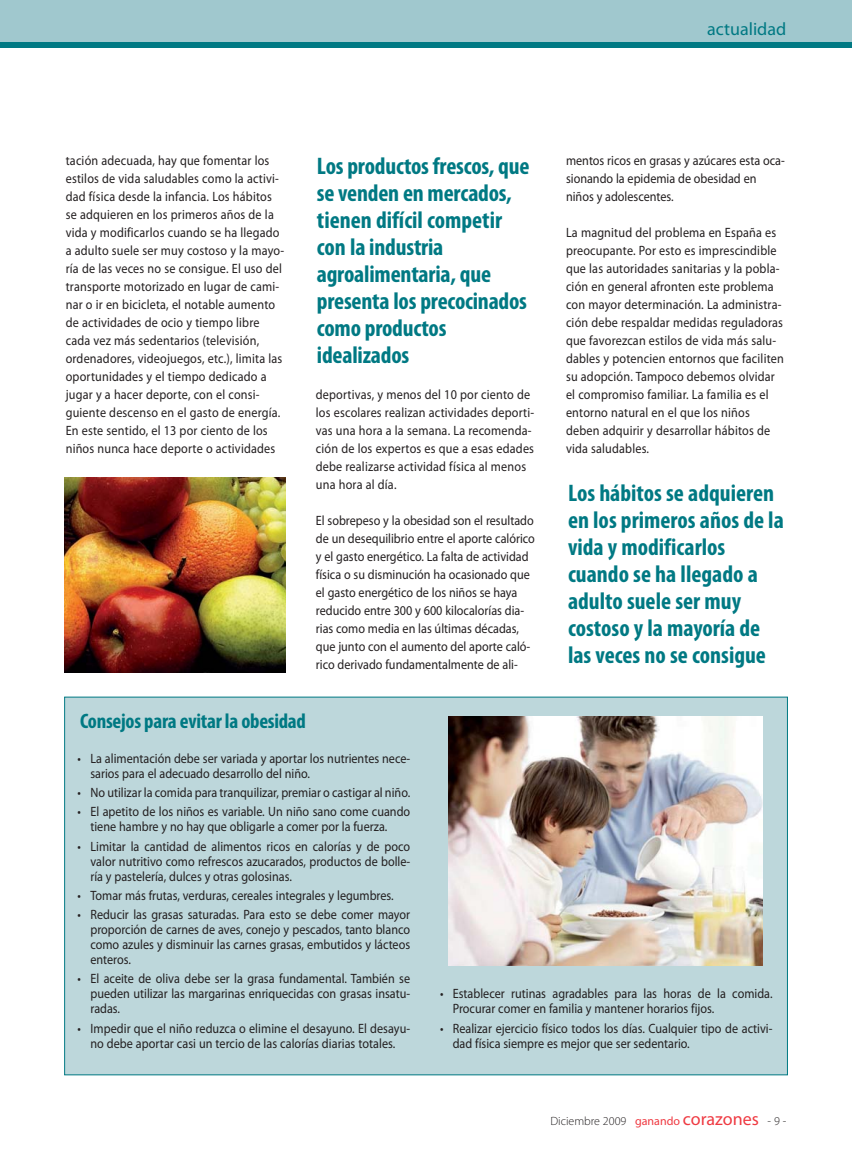
<style>
.page{position:relative;width:852px;height:1170px;background:#fff}
.page>*{position:absolute;margin:0;border:0;box-sizing:border-box;transform-origin:0 0}
.t1{font:700 condensed 24px/27px "Myriad Pro";color:#007983}
.t2{font:700 condensed 21px "Myriad Pro";letter-spacing:-.015em;color:#007983}
.t3{font:18px "Myriad Pro";color:#007983}
.t4{font:13.5px/18px "Myriad Pro";letter-spacing:.005em;color:#231f20;scale:.9 1}
.t5{font:300 12px "Myriad Pro";color:#231f20}
.s1{font-weight:400;color:#ef3a42}
.s2{font-weight:400;font-size:18px;color:#ef3a42}
</style>
<div class="page">
<div style="left:0;top:0;width:851px;height:42px;background:#a0c8ce"></div>
<div style="left:0;top:42px;width:851px;height:6px;background:#007983"></div>
<div style="left:65px;top:697px;width:721px;height:377px;background:#bdd7db"></div>
<img style="left:448px;top:716px;width:314px;height:249px">
<img style="left:64px;top:477px;width:221px;height:195px">
<h3 class="t3" style="left:707px;top:23px;width:80px">actualidad</h3>
<p class="t4" style="left:66px;top:152px;width:244px">tación adecuada, hay que fomentar los estilos de vida saludables como la activi&shy;dad física desde la infancia. Los hábitos se adquieren en los primeros años de la vida y modificarlos cuando se ha llegado a adulto suele ser muy costoso y la mayo&shy;ría de las veces no se consigue. El uso del transporte motorizado en lugar de cami&shy;nar o ir en bicicleta, el notable aumento de actividades de ocio y tiempo libre cada vez más sedentarios (televisión, ordenadores, videojuegos, etc.), limita las oportunidades y el tiempo dedicado a jugar y a hacer deporte, con el consi&shy;guiente descenso en el gasto de energía.<br>En este sentido, el 13 por ciento de los niños nunca hace deporte o actividades</p>
<h1 class="t1" style="left:317px;top:154px;width:214px">Los productos frescos, que se venden en mercados, tienen difícil competir con la industria agroalimentaria, que presenta los precocinados como productos idealizados</h1>
<p class="t4" style="left:316px;top:386px;width:244px">deportivas, y menos del 10 por ciento de los escolares realizan actividades deporti&shy;vas una hora a la semana. La recomenda&shy;ción de los expertos es que a esas edades debe realizarse actividad física al menos una hora al día.</p>
<p class="t4" style="left:316px;top:512px;width:245px">El sobrepeso y la obesidad son el resultado de un desequilibrio entre el aporte calórico y el gasto energético. La falta de actividad física o su disminución ha ocasionado que el gasto energético de los niños se haya reducido entre 300 y 600 kilocalorías dia&shy;rias como media en las últimas décadas, que junto con el aumento del aporte caló&shy;rico derivado fundamentalmente de ali-</p>
<p class="t4" style="left:565px;top:152px;width:244px">mentos ricos en grasas y azúcares esta oca&shy;sionando la epidemia de obesidad en niños y adolescentes.</p>
<p class="t4" style="left:565px;top:224px;width:243px">La magnitud del problema en España es preocupante. Por esto es imprescindible que las autoridades sanitarias y la pobla&shy;ción en general afronten este problema con mayor determinación. La administra&shy;ción debe respaldar medidas reguladoras que favorezcan estilos de vida más salu&shy;dables y potencien entornos que faciliten su adopción. Tampoco debemos olvidar el compromiso familiar. La familia es el entorno natural en el que los niños deben adquirir y desarrollar hábitos de vida saludables.</p>
<h1 class="t1" style="left:567px;top:481px;width:217px">Los hábitos se adquieren en los primeros años de la vida y modificarlos cuando se ha llegado a adulto suele ser muy costoso y la mayoría de las veces no se consigue</h1>
<h2 class="t2" style="left:80px;top:713px;width:227px">Consejos para evitar la obesidad</h2>
<p class="t4" style="left:90px;top:751px;width:356px;line-height:15px;text-indent:-13px">• La alimentación debe ser variada y aportar los nutrientes nece&shy;sarios para el adecuado desarrollo del niño.</p>
<p class="t4" style="left:78px;top:784px;width:371px">• No utilizar la comida para tranquilizar, premiar o castigar al niño.</p>
<p class="t4" style="left:90px;top:805px;width:356px;line-height:15px;text-indent:-13px">• El apetito de los niños es variable. Un niño sano come cuando tiene hambre y no hay que obligarle a comer por la fuerza.</p>
<p class="t4" style="left:90px;top:839px;width:356px;line-height:15px;text-align:justify;text-indent:-13px">• Limitar la cantidad de alimentos ricos en calorías y de poco valor nutritivo como refrescos azucarados, productos de bolle&shy;ría y pastelería, dulces y otras golosinas.</p>
<p class="t4" style="left:78px;top:887px;width:352px">• Tomar más frutas, verduras, cereales integrales y legumbres.</p>
<p class="t4" style="left:90px;top:908px;width:356px;line-height:15px;text-align:justify;text-indent:-13px">• Reducir las grasas saturadas. Para esto se debe comer mayor proporción de carnes de aves, conejo y pescados, tanto blanco como azules y disminuir las carnes grasas, embutidos y lácteos enteros.</p>
<p class="t4" style="left:90px;top:972px;width:356px;line-height:15px;text-align:justify;text-indent:-13px">• El aceite de oliva debe ser la grasa fundamental. También se pueden utilizar las margarinas enriquecidas con grasas insatu&shy;radas.</p>
<p class="t4" style="left:78px;top:1021px;width:371px;line-height:15px;text-align:center">• Impedir que el niño reduzca o elimine el desayuno. El desayu&shy;no debe aportar casi un tercio de las calorías diarias totales.</p>
<p class="t4" style="left:452px;top:987px;width:356px;line-height:15px;text-indent:-13px">• Establecer rutinas agradables para las horas de la comida.<br>Procurar comer en familia y mantener horarios fijos.</p>
<p class="t4" style="left:452px;top:1021px;width:356px;line-height:15px;text-indent:-13px">• Realizar ejercicio físico todos los días. Cualquier tipo de activi&shy;dad física siempre es mejor que ser sedentario.</p>
<p class="t5" style="left:550px;top:1115px;width:237px">Diciembre 2009 <span class="s1">ganando</span> <span class="s2">corazones</span> - 9 -</p>
</div>
